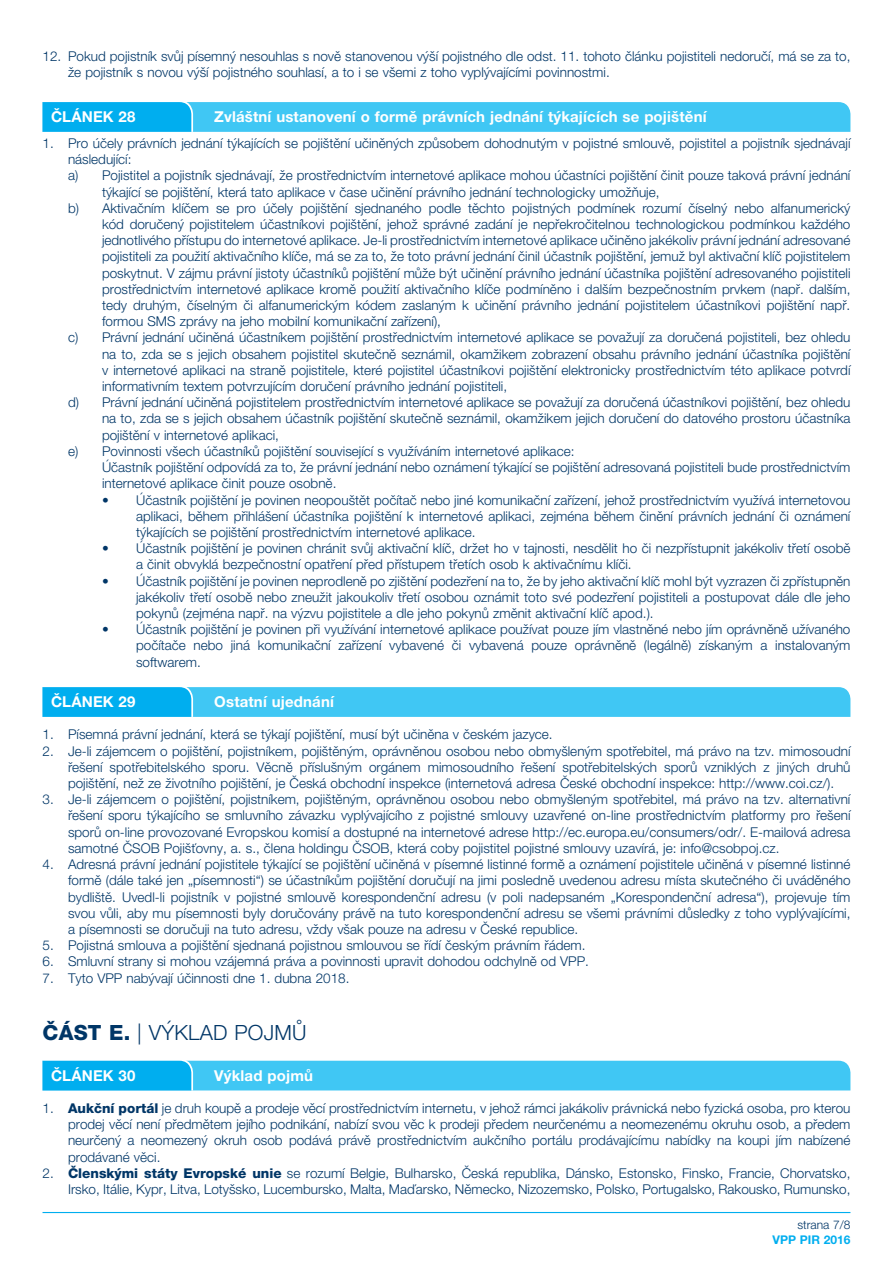
<style>
.page{position:relative;width:893px;height:1263px;background:#fff}
.page>*{position:absolute;margin:0;border:0;box-sizing:border-box;transform-origin:0 0}
.t1{font:300 21px "Helvetica Neue LT Pro";letter-spacing:.01em;color:#003667}
.t2{font:700 15px "Helvetica Neue LT Pro";letter-spacing:.01em;color:#fff}
.t3{font:300 13.5px/16.2px "Helvetica Neue LT Pro";color:#003667;text-align:justify}
.t4{font:700 12px "Helvetica Neue LT Pro";color:#00aeef}
.t5{font:300 12px "Helvetica Neue LT Pro";color:#003667}
.s1{font-weight:800}
</style>
<div class="page">
<hr style="left:43px;top:1212px;width:807px;height:1px;background:#00aeef">
<svg style="left:43px;top:102px;width:807px;height:30px;background:#35c2f3"></svg>
<svg style="left:43px;top:687px;width:807px;height:30px;background:#35c2f3"></svg>
<svg style="left:43px;top:1060px;width:807px;height:30px;background:#39c3f3"></svg>
<p class="t3" style="left:68px;top:47px;width:784px;text-indent:-26px">12. Pokud pojistník svůj písemný nesouhlas s nově stanovenou výší pojistného dle odst. 11. tohoto článku pojistiteli nedoručí, má se za to, že pojistník s novou výší pojistného souhlasí, a to i se všemi z toho vyplývajícími povinnostmi.</p>
<p class="t2" style="left:51px;top:107px;width:86px">ČLÁNEK 28</p>
<p class="t2" style="left:214px;top:107px;width:494px">Zvláštní ustanovení o formě právních jednání týkajících se pojištění</p>
<p class="t3" style="left:43px;top:135px;width:809px">1. Pro účely právních jednání týkajících se pojištění učiněných způsobem dohodnutým v pojistné smlouvě, pojistitel a pojistník sjednávají</p>
<p class="t3" style="left:68px;top:151px;width:65px">následující:</p>
<p class="t3" style="left:68px;top:167px;width:784px">a) Pojistitel a pojistník sjednávají, že prostřednictvím internetové aplikace mohou účastníci pojištění činit pouze taková právní jednání</p>
<p class="t3" style="left:102px;top:183px;width:559px">týkající se pojištění, která tato aplikace v čase učinění právního jednání technologicky umožňuje,</p>
<p class="t3" style="left:68px;top:200px;width:784px">b) Aktivačním klíčem se pro účely pojištění sjednaného podle těchto pojistných podmínek rozumí číselný nebo alfanumerický</p>
<p class="t3" style="left:102px;top:216px;width:750px">kód doručený pojistitelem účastníkovi pojištění, jehož správné zadání je nepřekročitelnou technologickou podmínkou každého</p>
<p class="t3" style="left:102px;top:232px;width:750px">jednotlivého přístupu do internetové aplikace. Je-li prostřednictvím internetové aplikace učiněno jakékoliv právní jednání adresované</p>
<p class="t3" style="left:102px;top:248px;width:750px">pojistiteli za použití aktivačního klíče, má se za to, že toto právní jednání činil účastník pojištění, jemuž byl aktivační klíč pojistitelem</p>
<p class="t3" style="left:102px;top:264px;width:750px">poskytnut. V zájmu právní jistoty účastníků pojištění může být učinění právního jednání účastníka pojištění adresovaného pojistiteli</p>
<p class="t3" style="left:102px;top:281px;width:750px">prostřednictvím internetové aplikace kromě použití aktivačního klíče podmíněno i dalším bezpečnostním prvkem (např. dalším,</p>
<p class="t3" style="left:102px;top:297px;width:747px">tedy druhým, číselným či alfanumerickým kódem zaslaným k učinění právního jednání pojistitelem účastníkovi pojištění např.</p>
<p class="t3" style="left:102px;top:313px;width:340px">formou SMS zprávy na jeho mobilní komunikační zařízení),</p>
<p class="t3" style="left:68px;top:329px;width:784px">c) Právní jednání učiněná účastníkem pojištění prostřednictvím internetové aplikace se považují za doručená pojistiteli, bez ohledu</p>
<p class="t3" style="left:102px;top:345px;width:750px">na to, zda se s jejich obsahem pojistitel skutečně seznámil, okamžikem zobrazení obsahu právního jednání účastníka pojištění</p>
<p class="t3" style="left:102px;top:362px;width:750px">v internetové aplikaci na straně pojistitele, které pojistitel účastníkovi pojištění elektronicky prostřednictvím této aplikace potvrdí</p>
<p class="t3" style="left:102px;top:378px;width:407px">informativním textem potvrzujícím doručení právního jednání pojistiteli,</p>
<p class="t3" style="left:68px;top:394px;width:784px">d) Právní jednání učiněná pojistitelem prostřednictvím internetové aplikace se považují za doručená účastníkovi pojištění, bez ohledu</p>
<p class="t3" style="left:102px;top:410px;width:750px">na to, zda se s jejich obsahem účastník pojištění skutečně seznámil, okamžikem jejich doručení do datového prostoru účastníka</p>
<p class="t3" style="left:102px;top:426px;width:178px">pojištění v internetové aplikaci,</p>
<p class="t3" style="left:68px;top:443px;width:508px">e) Povinnosti všech účastníků pojištění související s využíváním internetové aplikace:</p>
<p class="t3" style="left:102px;top:459px;width:750px">Účastník pojištění odpovídá za to, že právní jednání nebo oznámení týkající se pojištění adresovaná pojistiteli bude prostřednictvím</p>
<p class="t3" style="left:102px;top:475px;width:233px">internetové aplikace činit pouze osobně.</p>
<p class="t3" style="left:136px;top:491px;width:716px;text-indent:-34px">• Účastník pojištění je povinen neopouštět počítač nebo jiné komunikační zařízení, jehož prostřednictvím využívá internetovou aplikaci, během přihlášení účastníka pojištění k internetové aplikaci, zejména během činění právních jednání či oznámení týkajících se pojištění prostřednictvím internetové aplikace.</p>
<p class="t3" style="left:136px;top:540px;width:716px;text-indent:-34px">• Účastník pojištění je povinen chránit svůj aktivační klíč, držet ho v tajnosti, nesdělit ho či nezpřístupnit jakékoliv třetí osobě a činit obvyklá bezpečnostní opatření před přístupem třetích osob k aktivačnímu klíči.</p>
<p class="t3" style="left:136px;top:572px;width:716px;text-indent:-34px">• Účastník pojištění je povinen neprodleně po zjištění podezření na to, že by jeho aktivační klíč mohl být vyzrazen či zpřístupněn jakékoliv třetí osobě nebo zneužit jakoukoliv třetí osobou oznámit toto své podezření pojistiteli a postupovat dále dle jeho pokynů (zejména např. na výzvu pojistitele a dle jeho pokynů změnit aktivační klíč apod.).</p>
<p class="t3" style="left:136px;top:621px;width:716px;text-indent:-34px">• Účastník pojištění je povinen při využívání internetové aplikace používat pouze jím vlastněné nebo jím oprávněně užívaného počítače nebo jiná komunikační zařízení vybavené či vybavená pouze oprávněně (legálně) získaným a instalovaným softwarem.</p>
<p class="t2" style="left:51px;top:692px;width:86px">ČLÁNEK 29</p>
<p class="t2" style="left:214px;top:692px;width:121px">Ostatní ujednání</p>
<p class="t3" style="left:43px;top:726px;width:509px">1. Písemná právní jednání, která se týkají pojištění, musí být učiněna v českém jazyce.</p>
<p class="t3" style="left:68px;top:742px;width:784px;text-indent:-26px">2. Je-li zájemcem o pojištění, pojistníkem, pojištěným, oprávněnou osobou nebo obmyšleným spotřebitel, má právo na tzv. mimosoudní řešení spotřebitelského sporu. Věcně příslušným orgánem mimosoudního řešení spotřebitelských sporů vzniklých z jiných druhů pojištění, než ze životního pojištění, je Česká obchodní inspekce (internetová adresa České obchodní inspekce: http://www. coi. cz/).</p>
<p class="t3" style="left:68px;top:791px;width:784px;text-indent:-26px">3. Je-li zájemcem o pojištění, pojistníkem, pojištěným, oprávněnou osobou nebo obmyšleným spotřebitel, má právo na tzv. alternativní řešení sporu týkajícího se smluvního závazku vyplývajícího z pojistné smlouvy uzavřené on-line prostřednictvím platformy pro řešení sporů on-line provozované Evropskou komisí a dostupné na internetové adrese http://ec. europa. eu/consumers/odr/. E-mailová adresa samotné ČSOB Pojišťovny, a. s. , člena holdingu ČSOB, která coby pojistitel pojistné smlouvy uzavírá, je: info@csobpoj. cz.</p>
<p class="t3" style="left:68px;top:856px;width:784px;text-indent:-26px">4. Adresná právní jednání pojistitele týkající se pojištění učiněná v písemné listinné formě a oznámení pojistitele učiněná v písemné listinné formě (dále také jen „písemnosti“) se účastníkům pojištění doručují na jimi posledně uvedenou adresu místa skutečného či uváděného bydliště. Uvedl-li pojistník v pojistné smlouvě korespondenční adresu (v poli nadepsaném „Korespondenční adresa“), projevuje tím svou vůli, aby mu písemnosti byly doručovány právě na tuto korespondenční adresu se všemi právními důsledky z toho vyplývajícími, a písemnosti se doručuji na tuto adresu, vždy však pouze na adresu v České republice.</p>
<p class="t3" style="left:43px;top:937px;width:542px">5. Pojistná smlouva a pojištění sjednaná pojistnou smlouvou se řídí českým právním řádem.</p>
<p class="t3" style="left:43px;top:953px;width:545px">6. Smluvní strany si mohou vzájemná práva a povinnosti upravit dohodou odchylně od VPP.</p>
<p class="t3" style="left:43px;top:969px;width:306px">7. Tyto VPP nabývají účinnosti dne 1. dubna 2018.</p>
<h1 class="t1" style="left:43px;top:1020px;width:265px"><span class="s1">ČÁST E.</span> | VÝKLAD POJMŮ</h1>
<p class="t2" style="left:51px;top:1066px;width:86px">ČLÁNEK 30</p>
<p class="t2" style="left:214px;top:1066px;width:100px">Výklad pojmů</p>
<p class="t3" style="left:68px;top:1100px;width:784px;text-indent:-26px">1. <span class="s1">Aukční portál</span> je druh koupě a prodeje věcí prostřednictvím internetu, v jehož rámci jakákoliv právnická nebo fyzická osoba, pro kterou prodej věcí není předmětem jejího podnikání, nabízí svou věc k prodeji předem neurčenému a neomezenému okruhu osob, a předem neurčený a neomezený okruh osob podává právě prostřednictvím aukčního portálu prodávajícímu nabídky na koupi jím nabízené prodávané věci.</p>
<p class="t3" style="left:43px;top:1165px;width:809px;text-align:right">2. <span class="s1">Členskými státy Evropské unie</span> se rozumí Belgie, Bulharsko, Česká republika, Dánsko, Estonsko, Finsko, Francie, Chorvatsko,<br>Irsko, Itálie, Kypr, Litva, Lotyšsko, Lucembursko, Malta, Maďarsko, Německo, Nizozemsko, Polsko, Portugalsko, Rakousko, Rumunsko,</p>
<p class="t5" style="left:797px;top:1218px;width:55px">strana 7/8</p>
<p class="t4" style="left:773px;top:1232px;width:79px">VPP PIR 2016</p>
</div>
